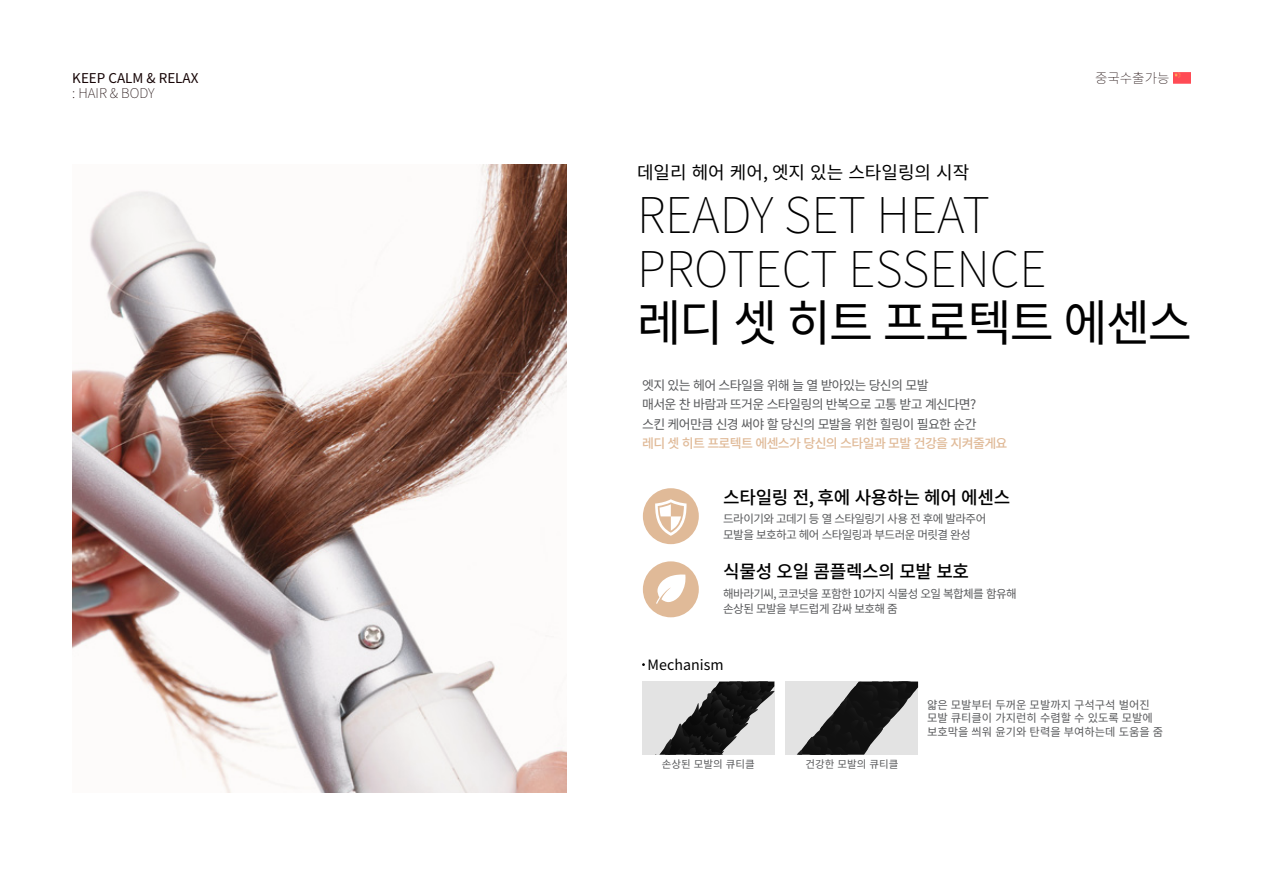
<style>
.page{position:relative;width:1263px;height:893px;background:#fff}
.page>*{position:absolute;margin:0;border:0;box-sizing:border-box;transform-origin:0 0}
.t1{font:100 49.5px/54px "Noto Sans CJ Kjp";color:#000}
.t2{font:49.5px "Noto Sans CJ Kjp";letter-spacing:-.04em;color:#000}
.t3{font:500 18px "Noto Sans CJ Kjp";letter-spacing:-.02em;color:#000}
.t4{font:18px "Noto Sans CJ Kjp";color:#000}
.t5{font:14.25px "Noto Sans CJ Kjp";color:#000}
.t6{font:100 13.5px "Noto Sans CJ Kjp";color:#170506}
.t7{font:13.5px "Noto Sans CJ Kjp";color:#170506}
.t8{font:12.9px/19.4px "Noto Sans CJ Kjp";letter-spacing:-.05em;color:#58595b}
.t9{font:500 12.9px "Noto Sans CJ Kjp";letter-spacing:-.05em;color:#e0ba98}
.t10{font:11.55px/15.3px "Noto Sans CJ Kjp";letter-spacing:-.05em;color:#58595b}
.t11{font:11.25px/13.5px "Noto Sans CJ Kjp";color:#58595b}
.t12{font:10.5px "Noto Sans CJ Kjp";color:#58595b}
</style>
<div class="page">
<svg style="left:642px;top:682px;width:132px;height:73px;background:#818181"></svg>
<svg style="left:786px;top:682px;width:132px;height:73px;background:#7d7d7d"></svg>
<img style="left:1173px;top:72px;width:18px;height:12px">
<div style="left:643px;top:561px;width:56px;height:56px;background:#e0ba98;border-radius:50%"></div>
<img style="left:643px;top:488px;width:56px;height:56px;border-radius:28px">
<svg style="left:656px;top:574px;width:30px;height:30px"></svg>
<svg style="left:655px;top:499px;width:32px;height:37px"></svg>
<img style="left:72px;top:164px;width:494px;height:628px">
<p class="t7" style="left:72px;top:70px;width:128px">KEEP CALM &amp; RELAX</p>
<p class="t6" style="left:1095px;top:70px;width:76px">중국수출가능</p>
<p class="t6" style="left:72px;top:86px;width:84px">: HAIR &amp; BODY</p>
<h2 class="t4" style="left:637px;top:162px;width:334px">데일리 헤어 케어, 엣지 있는 스타일링의 시작</h2>
<h1 class="t1" style="left:637px;top:189px;width:355px">READY SET HEAT<br>PROTECT ESSENCE</h1>
<h1 class="t2" style="left:637px;top:295px;width:557px">레디 셋 히트 프로텍트 에센스</h1>
<p class="t8" style="left:642px;top:376px;width:336px">엣지 있는 헤어 스타일을 위해 늘 열 받아있는 당신의 모발<br>매서운 찬 바람과 뜨거운 스타일링의 반복으로 고통 받고 계신다면? 스킨 케어만큼 신경 써야 할 당신의 모발을 위한 힐링이 필요한 순간</p>
<p class="t9" style="left:642px;top:436px;width:367px">레디 셋 히트 프로텍트 에센스가 당신의 스타일과 모발 건강을 지켜줄게요</p>
<h2 class="t3" style="left:723px;top:487px;width:288px">스타일링 전, 후에 사용하는 헤어 에센스</h2>
<p class="t10" style="left:723px;top:512px;width:264px">드라이기와 고데기 등 열 스타일링기 사용 전 후에 발라주어 모발을 보호하고 헤어 스타일링과 부드러운 머릿결 완성</p>
<h2 class="t3" style="left:723px;top:561px;width:247px">식물성 오일 콤플렉스의 모발 보호</h2>
<p class="t10" style="left:723px;top:586px;width:295px">해바라기씨, 코코넛을 포함한 10가지 식물성 오일 복합체를 함유해 손상된 모발을 부드럽게 감싸 보호해 줌</p>
<p class="t5" style="left:648px;top:656px;width:77px">Mechanism</p>
<p class="t12" style="left:662px;top:758px;width:94px">손상된 모발의 큐티클</p>
<p class="t12" style="left:805px;top:758px;width:94px">건강한 모발의 큐티클</p>
<p class="t11" style="left:927px;top:698px;width:238px">얇은 모발부터 두꺼운 모발까지 구석구석 벌어진 모발 큐티클이 가지런히 수렴할 수 있도록 모발에 보호막을 씌워 윤기와 탄력을 부여하는데 도움을 줌</p>
</div>
